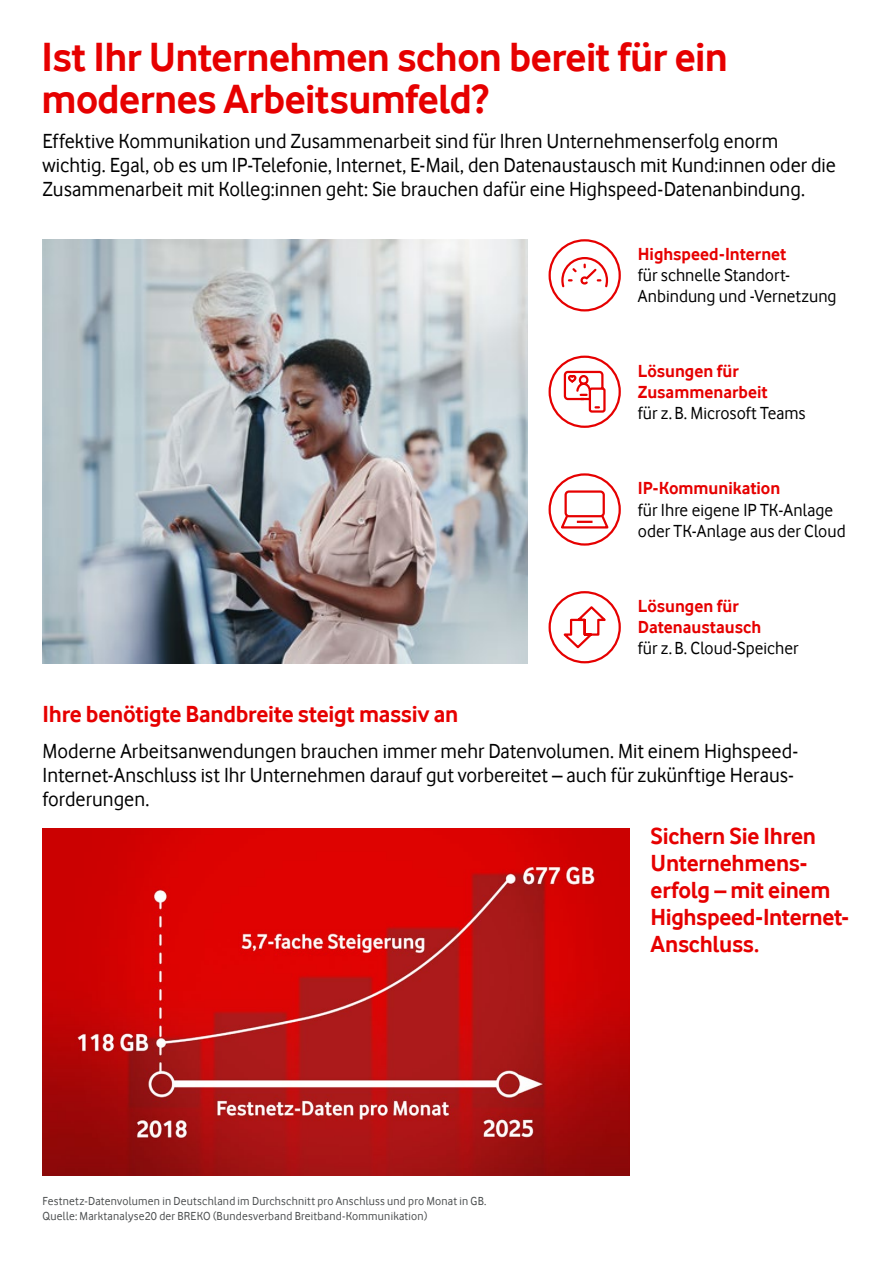
<style>
.page{position:relative;width:893px;height:1263px;background:#fff}
.page>*{position:absolute;margin:0;border:0;box-sizing:border-box;transform-origin:0 0}
.t1{font:700 42px/42px "Vodafone Rg";letter-spacing:-.015em;color:#e60000}
.t2{font:700 24px/27px "Vodafone Rg";letter-spacing:-.01em;color:#e60000}
.t3{font:21px/24px "Vodafone Rg";color:#000}
.t4{font:18px/21px "Vodafone Rg";color:#000}
.t5{font:700 18px/21px "Vodafone Rg";color:#e60000}
.t6{font:12px/15px "Vodafone Rg";letter-spacing:.02em;color:#4a4d4e}
</style>
<div class="page">
<img style="left:43px;top:828px;width:586px;height:348px">
<img style="left:43px;top:239px;width:484px;height:424px">
<svg style="left:550px;top:592px;width:70px;height:70px"></svg>
<svg style="left:559px;top:604px;width:51px;height:46px"></svg>
<div style="left:549px;top:591px;width:72px;height:72px;border:2px solid #e60000;border-radius:50%"></div>
<svg style="left:550px;top:474px;width:70px;height:70px"></svg>
<svg style="left:559px;top:489px;width:52px;height:41px"></svg>
<div style="left:549px;top:473px;width:72px;height:73px;border:2px solid #e60000;border-radius:50%"></div>
<svg style="left:563px;top:357px;width:44px;height:56px"></svg>
<div style="left:549px;top:356px;width:72px;height:72px;border:2px solid #e60000;border-radius:50%"></div>
<svg style="left:561px;top:257px;width:48px;height:31px"></svg>
<div style="left:549px;top:239px;width:72px;height:72px;border:2px solid #e60000;border-radius:50%"></div>
<h1 class="t1" style="left:41px;top:35px;width:688px">Ist Ihr Unternehmen schon bereit für ein modernes Arbeitsumfeld?</h1>
<p class="t3" style="left:43px;top:129px;width:795px">Effektive Kommunikation und Zusammenarbeit sind für Ihren Unternehmenserfolg enorm wichtig. Egal, ob es um IP-Telefonie, Internet, E-Mail, den Datenaustausch mit Kund:innen oder die<br>Zusammenarbeit mit Kolleg:innen geht: Sie brauchen dafür eine Highspeed-Datenanbindung.</p>
<p class="t5" style="left:638px;top:244px;width:150px">Highspeed-Internet</p>
<p class="t4" style="left:638px;top:265px;width:200px">für schnelle Standort-<br>Anbindung und -Vernetzung</p>
<p class="t5" style="left:638px;top:360px;width:131px">Lösungen für<br>Zusammenarbeit</p>
<p class="t4" style="left:638px;top:402px;width:169px">für z.B. Microsoft Teams</p>
<p class="t5" style="left:638px;top:478px;width:144px">IP-Kommunikation</p>
<p class="t4" style="left:638px;top:499px;width:209px">für Ihre eigene IP TK-Anlage oder TK-Anlage aus der Cloud</p>
<p class="t5" style="left:638px;top:595px;width:125px">Lösungen für<br>Datenaustausch</p>
<p class="t4" style="left:638px;top:638px;width:162px">für z.B. Cloud-Speicher</p>
<p class="t2" style="left:43px;top:700px;width:417px">Ihre benötigte Bandbreite steigt massiv an</p>
<p class="t3" style="left:43px;top:739px;width:757px">Moderne Arbeitsanwendungen brauchen immer mehr Datenvolumen. Mit einem Highspeed-<br>Internet-Anschluss ist Ihr Unternehmen darauf gut vorbereitet – auch für zukünftige Heraus&shy;forderungen.</p>
<p class="t6" style="left:43px;top:1194px;width:445px">Festnetz-Datenvolumen in Deutschland im Durchschnitt pro Anschluss und pro Monat in GB.<br>Quelle: Marktanalyse20 der BREKO (Bundesverband Breitband-Kommunikation)</p>
<p class="t2" style="left:651px;top:822px;width:200px">Sichern Sie Ihren<br>Unternehmens&shy;erfolg – mit einem<br>Highspeed-Internet-<br>Anschluss.</p>
</div>
